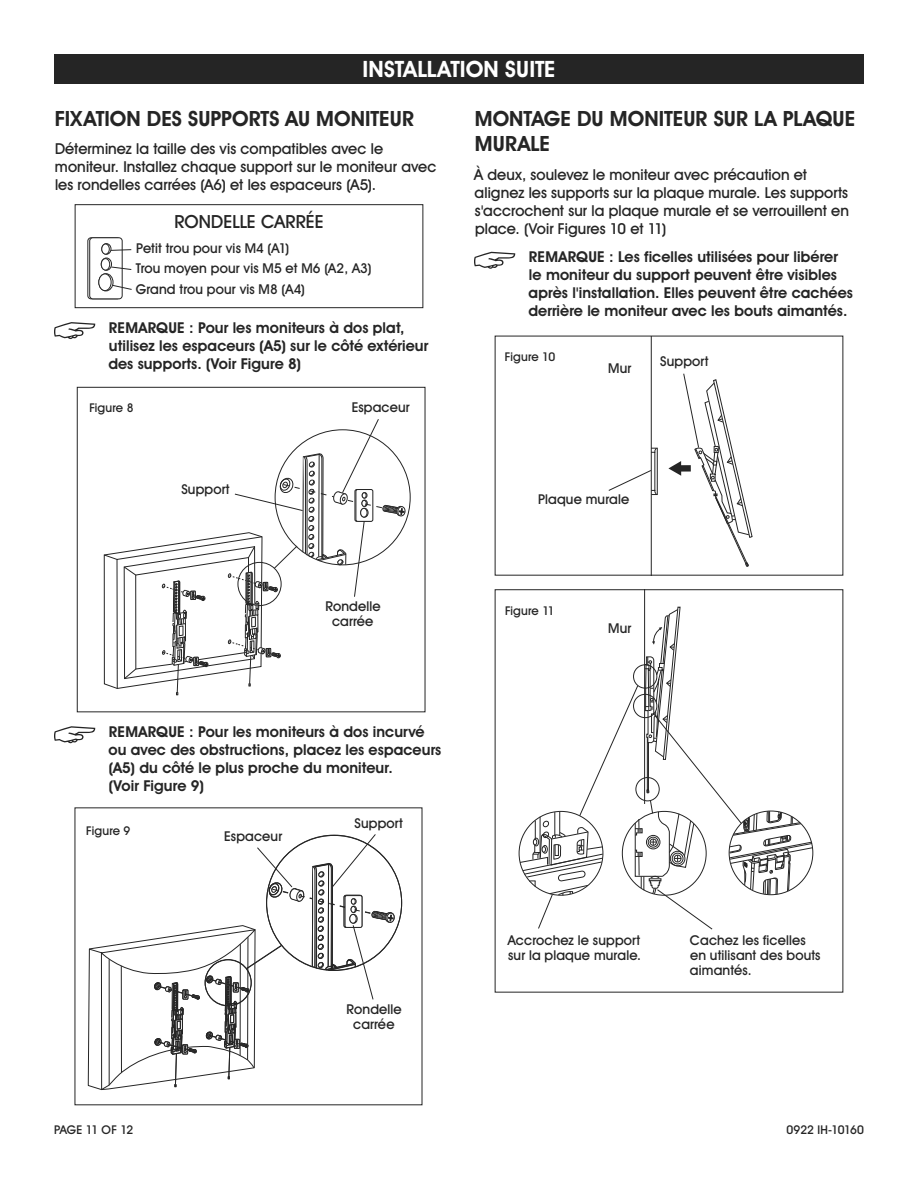
<style>
.page{position:relative;width:918px;height:1188px;background:#fff}
.page>*{position:absolute;margin:0;border:0;box-sizing:border-box;transform-origin:0 0}
.t1{font:700 22.5px "Uline Two Knine";letter-spacing:.005em;color:#fff}
.t2{font:700 21px/25.2px "Uline Two Knine";letter-spacing:.005em;color:#252525}
.t3{font:18px "Uline Two Knine";color:#252525}
.t4{font:700 15px/18px "Uline Two Knine";letter-spacing:.005em;color:#252525}
.t5{font:15px/18px "Uline Two Knine";letter-spacing:.005em;color:#252525}
.t6{font:13.5px/15px "Uline Two Knine";letter-spacing:.01em;color:#252525}
.t7{font:12px "Uline Two Knine";color:#252525}
.t8{font:12px "Uline Two Knine";letter-spacing:-.02em;color:#252525}
</style>
<div class="page">
<div style="left:75px;top:204px;width:348px;height:104px;border:1px solid #252525"></div>
<div style="left:87px;top:237px;width:34px;height:62px;border:1px solid #252525;border-radius:3px"></div>
<div style="left:90px;top:238px;width:32px;height:61px;background:#fff;border-radius:3px"></div>
<div style="left:89px;top:237px;width:34px;height:62px;border:1px solid #252525;border-radius:3px"></div>
<div style="left:98px;top:273px;width:15px;height:18px;border:1px solid #252525;border-radius:50%"></div>
<div style="left:99px;top:274px;width:12px;height:17px;background:#fff;border-radius:50%"></div>
<div style="left:98px;top:274px;width:14px;height:17px;border:1px solid #252525;border-radius:50%"></div>
<div style="left:101px;top:258px;width:11px;height:13px;border:1px solid #252525;border-radius:50%"></div>
<div style="left:101px;top:259px;width:9px;height:11px;background:#fff;border-radius:50%"></div>
<div style="left:101px;top:258px;width:9px;height:12px;border:1px solid #252525;border-radius:50%"></div>
<div style="left:101px;top:243px;width:10px;height:12px;border:1px solid #252525;border-radius:50%"></div>
<div style="left:102px;top:244px;width:7px;height:10px;background:#fff;border-radius:50%"></div>
<div style="left:101px;top:244px;width:9px;height:11px;border:1px solid #252525;border-radius:50%"></div>
<svg style="left:110px;top:249px;width:22px;height:2px"></svg>
<svg style="left:111px;top:266px;width:21px;height:4px"></svg>
<svg style="left:112px;top:284px;width:20px;height:6px"></svg>
<div style="left:397px;top:506px;width:9px;height:10px;border:1px solid #252525;border-radius:50%"></div>
<div style="left:77px;top:387px;width:348px;height:325px;border:1px solid #252525"></div>
<svg style="left:104px;top:419px;width:301px;height:276px"></svg>
<svg style="left:88px;top:834px;width:307px;height:257px"></svg>
<hr style="left:651px;top:336px;width:1px;height:239px;background:#252525">
<div style="left:651px;top:448px;width:7px;height:47px;border:1px solid #252525"></div>
<div style="left:651px;top:452px;width:4px;height:39px;border:1px solid #252525"></div>
<svg style="left:654px;top:447px;width:3px;height:6px"></svg>
<hr style="left:644px;top:590px;width:1px;height:214px;background:#252525">
<svg style="left:519px;top:606px;width:294px;height:324px"></svg>
<svg style="left:54px;top:322px;width:41px;height:17px"></svg>
<svg style="left:54px;top:726px;width:41px;height:17px"></svg>
<svg style="left:474px;top:252px;width:41px;height:17px"></svg>
<div style="left:54px;top:54px;width:810px;height:30px;background:#252525"></div>
<svg style="left:608px;top:469px;width:49px;height:26px"></svg>
<svg style="left:668px;top:373px;width:85px;height:194px"></svg>
<h1 class="t1" style="left:362px;top:56px;width:195px">INSTALLATION SUITE</h1>
<h2 class="t2" style="left:55px;top:105px;width:361px">FIXATION DES SUPPORTS AU MONITEUR</h2>
<p class="t5" style="left:55px;top:140px;width:383px">Déterminez la taille des vis compatibles avec le moniteur. Installez chaque support sur le moniteur avec les rondelles carrées (A6) et les espaceurs (A5).</p>
<p class="t3" style="left:175px;top:211px;width:151px">RONDELLE CARRÉE</p>
<p class="t6" style="left:136px;top:238px;width:237px;line-height:20.5px">Petit trou pour vis M4 (A1)<br>Trou moyen pour vis M5 et M6 (A2, A3)<br>Grand trou pour vis M8 (A4)</p>
<p class="t4" style="left:108px;top:318px;width:322px">REMARQUE : Pour les moniteurs à dos plat, utilisez les espaceurs (A5) sur le côté extérieur des supports. (Voir Figure 8)</p>
<p class="t7" style="left:89px;top:400px;width:46px">Figure 8</p>
<p class="t6" style="left:352px;top:400px;width:60px">Espaceur</p>
<p class="t6" style="left:181px;top:481px;width:50px">Support</p>
<h2 class="t2" style="left:475px;top:105px;width:382px">MONTAGE DU MONITEUR SUR LA PLAQUE<br>MURALE</h2>
<p class="t5" style="left:474px;top:165px;width:376px">À deux, soulevez le moniteur avec précaution et alignez les supports sur la plaque murale. Les supports s'accrochent sur la plaque murale et se verrouillent en place. (Voir Figures 10 et 11)</p>
<p class="t4" style="left:528px;top:248px;width:326px">REMARQUE : Les ficelles utilisées pour libérer le moniteur du support peuvent être visibles après l'installation. Elles peuvent être cachées derrière le moniteur avec les bouts aimantés.</p>
<p class="t7" style="left:505px;top:350px;width:52px">Figure 10</p>
<p class="t6" style="left:660px;top:353px;width:50px">Support</p>
<p class="t6" style="left:608px;top:361px;width:25px">Mur</p>
<p class="t6" style="left:538px;top:491px;width:93px">Plaque murale</p>
<p class="t6" style="left:325px;top:598px;width:57px;text-align:center">Rondelle carrée</p>
<p class="t4" style="left:108px;top:723px;width:334px">REMARQUE : Pour les moniteurs à dos incurvé ou avec des obstructions, placez les espaceurs (A5) du côté le plus proche du moniteur.<br>(Voir Figure 9)</p>
<p class="t7" style="left:86px;top:824px;width:46px">Figure 9</p>
<p class="t6" style="left:224px;top:829px;width:60px">Espaceur</p>
<p class="t6" style="left:355px;top:815px;width:50px">Support</p>
<p class="t6" style="left:347px;top:1001px;width:57px;text-align:center">Rondelle carrée</p>
<p class="t7" style="left:505px;top:603px;width:51px">Figure 11</p>
<p class="t6" style="left:608px;top:620px;width:25px">Mur</p>
<p class="t6" style="left:508px;top:933px;width:135px">Accrochez le support sur la plaque murale.</p>
<p class="t6" style="left:690px;top:933px;width:132px">Cachez les ficelles en utilisant des bouts aimantés.</p>
<p class="t8" style="left:54px;top:1122px;width:81px">PAGE 11 OF 12</p>
<p class="t7" style="left:787px;top:1122px;width:79px">0922 IH-10160</p>
</div>
